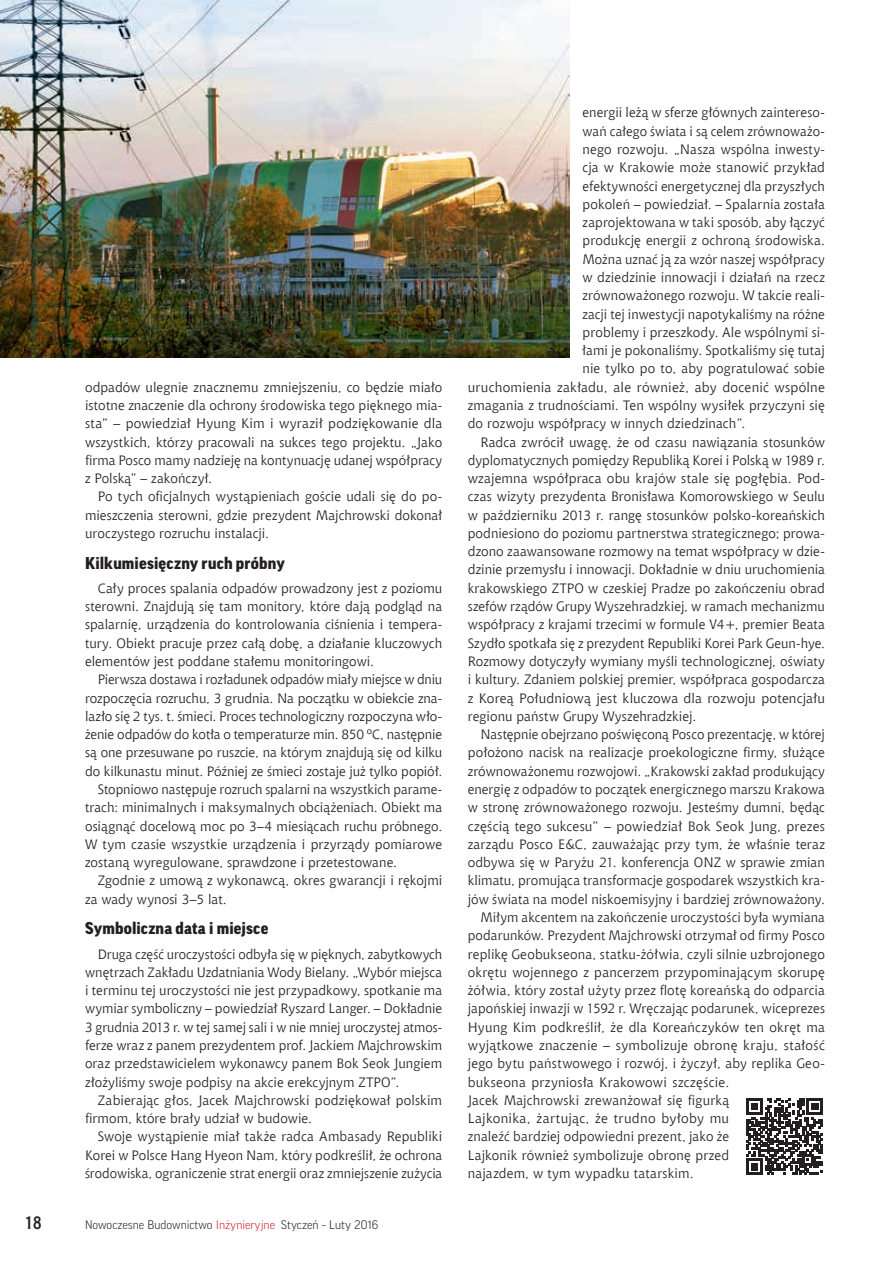
<style>
.page{position:relative;width:893px;height:1263px;background:#fff}
.page>*{position:absolute;margin:0;border:0;box-sizing:border-box;transform-origin:0 0}
.t1{font:700 18px "Aerton Cnd EFN";color:#231f20}
.t2{font:900 16.5px "Good Pro";letter-spacing:.01em;color:#231f20}
.t3{font:13.5px/18.3px "Chianti EU";letter-spacing:.01em;color:#231f20;text-align:justify}
.t4{font:13.5px "Chianti EU";letter-spacing:-.01em;color:#231f20}
.t5{font:13.5px "Chianti EU";letter-spacing:-.015em;color:#231f20}
.t6{font:300 12px "Good Pro";color:#231f20}
.s1{color:#d1232a}
</style>
<div class="page">
<img style="left:0;top:0;width:570px;height:357px">
<svg style="left:746px;top:1098px;width:77px;height:77px"></svg>
<p class="t3" style="left:85px;top:378px;width:359px">odpadów ulegnie znacznemu zmniejszeniu, co będzie miało istotne znaczenie dla ochrony środowiska tego pięknego mia&shy;sta” – powiedział Hyung Kim i wyraził podziękowanie dla wszystkich, którzy pracowali na sukces tego projektu. „Jako firma Posco mamy nadzieję na kontynuację udanej współpracy z Polską” – zakończył.</p>
<p class="t3" style="left:85px;top:487px;width:359px;text-indent:13px">Po tych oficjalnych wystąpieniach goście udali się do po&shy;mieszczenia sterowni, gdzie prezydent Majchrowski dokonał uroczystego rozruchu instalacji.</p>
<p class="t2" style="left:85px;top:553px;width:201px">Kilkumiesięczny ruch próbny</p>
<p class="t3" style="left:85px;top:579px;width:359px;text-indent:13px">Cały proces spalania odpadów prowadzony jest z poziomu sterowni. Znajdują się tam monitory, które dają podgląd na spalarnię, urządzenia do kontrolowania ciśnienia i tempera&shy;tury. Obiekt pracuje przez całą dobę, a działanie kluczowych elementów jest poddane stałemu monitoringowi.</p>
<p class="t5" style="left:98px;top:671px;width:346px">Pierwsza dostawa i rozładunek odpadów miały miejsce w dniu</p>
<p class="t3" style="left:85px;top:688px;width:359px">rozpoczęcia rozruchu, 3 grudnia. Na początku w obiekcie zna-</p>
<p class="t3" style="left:85px;top:707px;width:359px">lazło się 2 tys. t. śmieci. Proces technologiczny rozpoczyna wło-</p>
<p class="t4" style="left:85px;top:726px;width:359px">żenie odpadów do kotła o temperaturze min. 850 ºC, następnie</p>
<p class="t3" style="left:85px;top:743px;width:359px">są one przesuwane po ruszcie, na którym znajdują się od kilku</p>
<p class="t3" style="left:85px;top:762px;width:359px">do kilkunastu minut. Później ze śmieci zostaje już tylko popiół.</p>
<p class="t3" style="left:98px;top:780px;width:346px">Stopniowo następuje rozruch spalarni na wszystkich parame-</p>
<p class="t3" style="left:85px;top:798px;width:359px">trach: minimalnych i maksymalnych obciążeniach. Obiekt ma</p>
<p class="t3" style="left:85px;top:816px;width:359px">osiągnąć docelową moc po 3–4 miesiącach ruchu próbnego.</p>
<p class="t3" style="left:85px;top:835px;width:359px">W tym czasie wszystkie urządzenia i przyrządy pomiarowe</p>
<p class="t3" style="left:85px;top:853px;width:314px">zostaną wyregulowane, sprawdzone i przetestowane.</p>
<p class="t3" style="left:98px;top:871px;width:346px">Zgodnie z umową z wykonawcą, okres gwarancji i rękojmi</p>
<p class="t3" style="left:85px;top:890px;width:143px">za wady wynosi 3–5 lat.</p>
<p class="t2" style="left:85px;top:919px;width:185px">Symboliczna data i miejsce</p>
<p class="t3" style="left:85px;top:944px;width:359px;text-indent:13px">Druga część uroczystości odbyła się w pięknych, zabytkowych wnętrzach Zakładu Uzdatniania Wody Bielany. „Wybór miejsca i terminu tej uroczystości nie jest przypadkowy, spotkanie ma wymiar symboliczny – powiedział Ryszard Langer. – Dokładnie 3 grudnia 2013 r. w tej samej sali i w nie mniej uroczystej atmos&shy;ferze wraz z panem prezydentem prof. Jackiem Majchrowskim oraz przedstawicielem wykonawcy panem Bok Seok Jungiem złożyliśmy swoje podpisy na akcie erekcyjnym ZTPO”.</p>
<p class="t3" style="left:85px;top:1091px;width:359px;text-indent:13px">Zabierając głos, Jacek Majchrowski podziękował polskim firmom, które brały udział w budowie.</p>
<p class="t3" style="left:85px;top:1127px;width:359px;text-indent:13px">Swoje wystąpienie miał także radca Ambasady Republiki Korei w Polsce Hang Hyeon Nam, który podkreślił, że ochrona środowiska, ograniczenie strat energii oraz zmniejszenie zużycia</p>
<h1 class="t1" style="left:25px;top:1212px;width:18px">18</h1>
<p class="t6" style="left:85px;top:1218px;width:295px">Nowoczesne Budownictwo <span class="s1">Inżynieryjne</span> Styczeń – Luty 2016</p>
<p class="t3" style="left:583px;top:103px;width:244px">energii leżą w sferze głównych zaintereso-</p>
<p class="t3" style="left:583px;top:122px;width:244px">wań całego świata i są celem zrównoważo-</p>
<p class="t3" style="left:583px;top:140px;width:244px">nego rozwoju. „Nasza wspólna inwesty-</p>
<p class="t3" style="left:583px;top:158px;width:244px">cja w Krakowie może stanowić przykład</p>
<p class="t3" style="left:583px;top:176px;width:244px">efektywności energetycznej dla przyszłych</p>
<p class="t3" style="left:583px;top:195px;width:244px">pokoleń – powiedział. – Spalarnia została</p>
<p class="t3" style="left:583px;top:213px;width:244px">zaprojektowana w taki sposób, aby łączyć</p>
<p class="t3" style="left:583px;top:231px;width:244px">produkcję energii z ochroną środowiska.</p>
<p class="t3" style="left:583px;top:250px;width:244px">Można uznać ją za wzór naszej współpracy</p>
<p class="t3" style="left:583px;top:268px;width:244px">w dziedzinie innowacji i działań na rzecz</p>
<p class="t3" style="left:583px;top:286px;width:244px">zrównoważonego rozwoju. W takcie reali-</p>
<p class="t3" style="left:583px;top:304px;width:244px">zacji tej inwestycji napotykaliśmy na różne</p>
<p class="t3" style="left:583px;top:323px;width:244px">problemy i przeszkody. Ale wspólnymi si-</p>
<p class="t3" style="left:583px;top:341px;width:244px">łami je pokonaliśmy. Spotkaliśmy się tutaj</p>
<p class="t3" style="left:583px;top:359px;width:244px">nie tylko po to, aby pogratulować sobie</p>
<p class="t3" style="left:468px;top:378px;width:359px">uruchomienia zakładu, ale również, aby docenić wspólne</p>
<p class="t3" style="left:468px;top:396px;width:359px">zmagania z trudnościami. Ten wspólny wysiłek przyczyni się</p>
<p class="t3" style="left:468px;top:414px;width:279px">do rozwoju współpracy w innych dziedzinach”.</p>
<p class="t3" style="left:480px;top:432px;width:346px">Radca zwrócił uwagę, że od czasu nawiązania stosunków</p>
<p class="t3" style="left:468px;top:451px;width:359px">dyplomatycznych pomiędzy Republiką Korei i Polską w 1989 r.</p>
<p class="t3" style="left:468px;top:469px;width:359px">wzajemna współpraca obu krajów stale się pogłębia. Pod-</p>
<p class="t3" style="left:468px;top:487px;width:359px">czas wizyty prezydenta Bronisława Komorowskiego w Seulu</p>
<p class="t3" style="left:468px;top:506px;width:359px">w październiku 2013 r. rangę stosunków polsko-koreańskich</p>
<p class="t3" style="left:468px;top:524px;width:359px">podniesiono do poziomu partnerstwa strategicznego; prowa-</p>
<p class="t3" style="left:468px;top:542px;width:359px">dzono zaawansowane rozmowy na temat współpracy w dzie-</p>
<p class="t3" style="left:468px;top:560px;width:359px">dzinie przemysłu i innowacji. Dokładnie w dniu uruchomienia</p>
<p class="t3" style="left:468px;top:579px;width:359px">krakowskiego ZTPO w czeskiej Pradze po zakończeniu obrad</p>
<p class="t3" style="left:468px;top:597px;width:359px">szefów rządów Grupy Wyszehradzkiej, w ramach mechanizmu</p>
<p class="t3" style="left:468px;top:615px;width:359px">współpracy z krajami trzecimi w formule V4+, premier Beata</p>
<p class="t3" style="left:468px;top:634px;width:359px">Szydło spotkała się z prezydent Republiki Korei Park Geun-hye.</p>
<p class="t3" style="left:468px;top:652px;width:359px">Rozmowy dotyczyły wymiany myśli technologicznej, oświaty</p>
<p class="t3" style="left:468px;top:670px;width:359px">i kultury. Zdaniem polskiej premier, współpraca gospodarcza</p>
<p class="t3" style="left:468px;top:688px;width:359px">z Koreą Południową jest kluczowa dla rozwoju potencjału</p>
<p class="t3" style="left:468px;top:707px;width:230px">regionu państw Grupy Wyszehradzkiej.</p>
<p class="t3" style="left:480px;top:725px;width:346px">Następnie obejrzano poświęconą Posco prezentację, w której</p>
<p class="t3" style="left:468px;top:743px;width:359px">położono nacisk na realizacje proekologiczne firmy, służące</p>
<p class="t3" style="left:468px;top:762px;width:359px">zrównoważonemu rozwojowi. „Krakowski zakład produkujący</p>
<p class="t3" style="left:468px;top:780px;width:359px">energię z odpadów to początek energicznego marszu Krakowa</p>
<p class="t3" style="left:468px;top:798px;width:359px">w stronę zrównoważonego rozwoju. Jesteśmy dumni, będąc</p>
<p class="t3" style="left:468px;top:816px;width:359px">częścią tego sukcesu” – powiedział Bok Seok Jung, prezes</p>
<p class="t3" style="left:468px;top:835px;width:359px">zarządu Posco E&amp;C, zauważając przy tym, że właśnie teraz</p>
<p class="t3" style="left:468px;top:853px;width:359px">odbywa się w Paryżu 21. konferencja ONZ w sprawie zmian</p>
<p class="t3" style="left:468px;top:871px;width:359px">klimatu, promująca transformacje gospodarek wszystkich kra-</p>
<p class="t3" style="left:468px;top:890px;width:359px">jów świata na model niskoemisyjny i bardziej zrównoważony.</p>
<p class="t3" style="left:480px;top:908px;width:346px">Miłym akcentem na zakończenie uroczystości była wymiana</p>
<p class="t3" style="left:468px;top:926px;width:359px">podarunków. Prezydent Majchrowski otrzymał od firmy Posco</p>
<p class="t3" style="left:468px;top:944px;width:359px">replikę Geobukseona, statku-żółwia, czyli silnie uzbrojonego</p>
<p class="t3" style="left:468px;top:963px;width:359px">okrętu wojennego z pancerzem przypominającym skorupę</p>
<p class="t3" style="left:468px;top:981px;width:359px">żółwia, który został użyty przez flotę koreańską do odparcia</p>
<p class="t3" style="left:468px;top:999px;width:359px">japońskiej inwazji w 1592 r. Wręczając podarunek, wiceprezes</p>
<p class="t3" style="left:468px;top:1018px;width:359px">Hyung Kim podkreślił, że dla Koreańczyków ten okręt ma</p>
<p class="t3" style="left:468px;top:1036px;width:359px">wyjątkowe znaczenie – symbolizuje obronę kraju, stałość</p>
<p class="t3" style="left:468px;top:1054px;width:359px">jego bytu państwowego i rozwój, i życzył, aby replika Geo-</p>
<p class="t3" style="left:468px;top:1072px;width:263px">bukseona przyniosła Krakowowi szczęście.</p>
<p class="t3" style="left:468px;top:1091px;width:263px">Jacek Majchrowski zrewanżował się figurką</p>
<p class="t3" style="left:468px;top:1109px;width:263px">Lajkonika, żartując, że trudno byłoby mu</p>
<p class="t3" style="left:468px;top:1127px;width:263px">znaleźć bardziej odpowiedni prezent, jako że</p>
<p class="t3" style="left:468px;top:1146px;width:263px">Lajkonik również symbolizuje obronę przed</p>
<p class="t3" style="left:468px;top:1164px;width:227px">najazdem, w tym wypadku tatarskim.</p>
</div>
